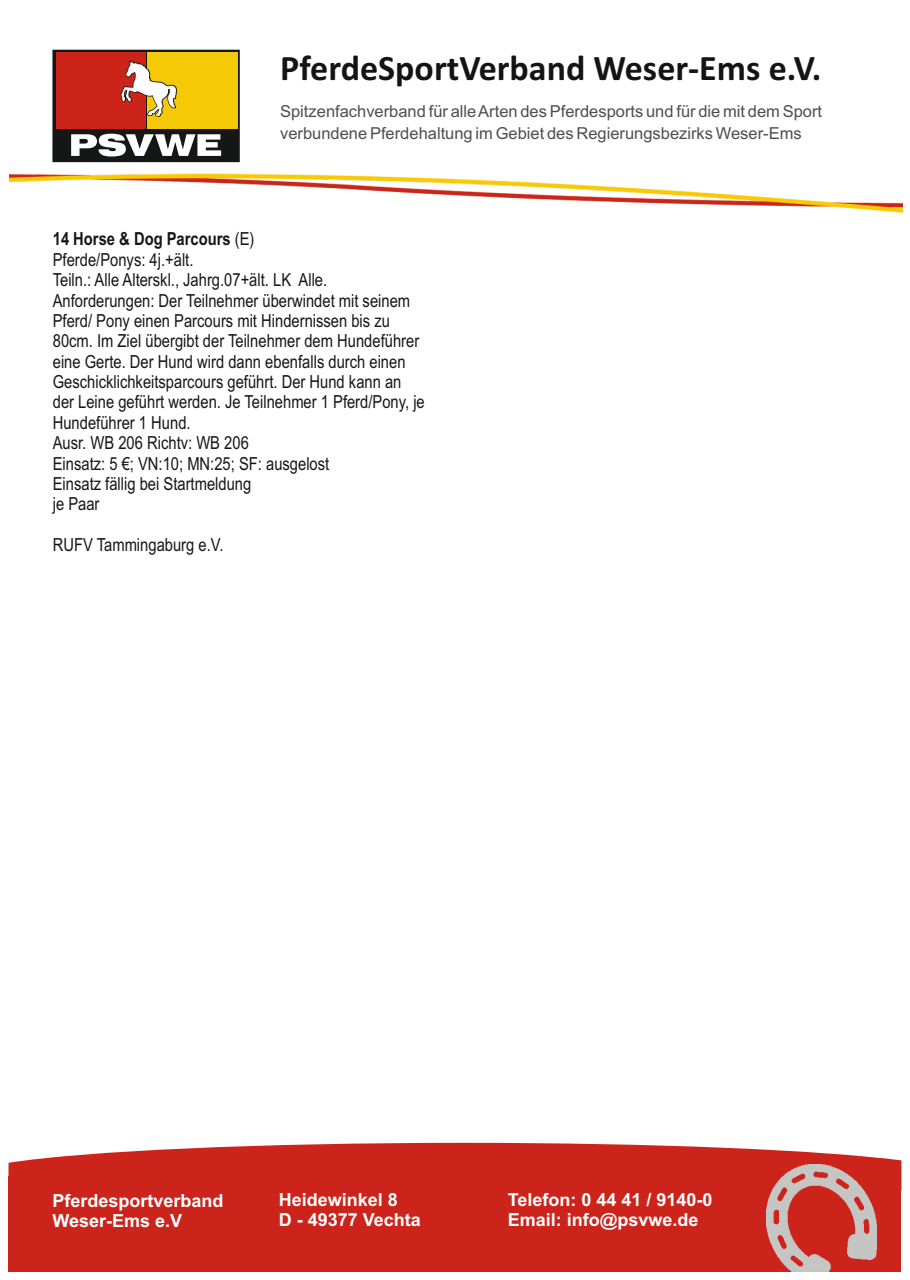
<style>
.page{position:relative;width:910px;height:1280px;background:#fff}
.page>*{position:absolute;margin:0;border:0;box-sizing:border-box;transform-origin:0 0}
.t1{font:700 36px "Calibri";color:#141415}
.t2{font:18px/20.4px "Arial Narrow";color:#151616}
.t3{font:700 18px/20.1px "Arial";color:#fff}
.t4{font:16.5px/21.8px "Arial";color:#4e4e4d}
.s1{font-weight:700}
</style>
<div class="page">
<div style="left:9px;top:1176px;width:892px;height:95px;background:#cc241b"></div>
<svg style="left:9px;top:1143px;width:892px;height:33px;fill:#cc241b"></svg>
<svg style="left:52px;top:50px;width:188px;height:106px;background:#c07a39"></svg>
<img style="left:766px;top:1164px;width:110px;height:108px">
<img style="left:9px;top:156px;width:893px;height:57px">
<h1 class="t1" style="left:280px;top:53px;width:543px">PferdeSportVerband Weser-Ems e.V.</h1>
<p class="t4" style="left:280px;top:102px;width:544px">Spitzenfachverband für alle Arten des Pferdesports und für die mit dem Sport verbundene Pferdehaltung im Gebiet des Regierungsbezirks Weser-Ems</p>
<p class="t2" style="left:53px;top:231px;width:373px"><span class="s1">14 Horse &amp; Dog Parcours</span> (E)<br>Pferde/Ponys: 4j.+ält.<br>Teiln.: Alle Alterskl., Jahrg.07+ält. LK Alle.<br>Anforderungen: Der Teilnehmer überwindet mit seinem Pferd/ Pony einen Parcours mit Hindernissen bis zu 80cm. Im Ziel übergibt der Teilnehmer dem Hundeführer eine Gerte. Der Hund wird dann ebenfalls durch einen Geschicklichkeitsparcours geführt. Der Hund kann an der Leine geführt werden. Je Teilnehmer 1 Pferd/Pony, je Hundeführer 1 Hund.<br>Ausr. WB 206 Richtv: WB 206<br>Einsatz: 5 €; VN:10; MN:25; SF: ausgelost<br>Einsatz fällig bei Startmeldung<br>je Paar</p>
<p class="t2" style="left:53px;top:536px;width:172px">RUFV Tammingaburg e.V.</p>
<p class="t3" style="left:52px;top:1192px;width:173px">Pferdesportverband<br>Weser-Ems e.V</p>
<p class="t3" style="left:279px;top:1192px;width:144px">Heidewinkel 8<br>D - 49377 Vechta</p>
<p class="t3" style="left:508px;top:1191px;width:206px">Telefon: 0 44 41 / 9140-0<br>Email: info@psvwe.de</p>
</div>
